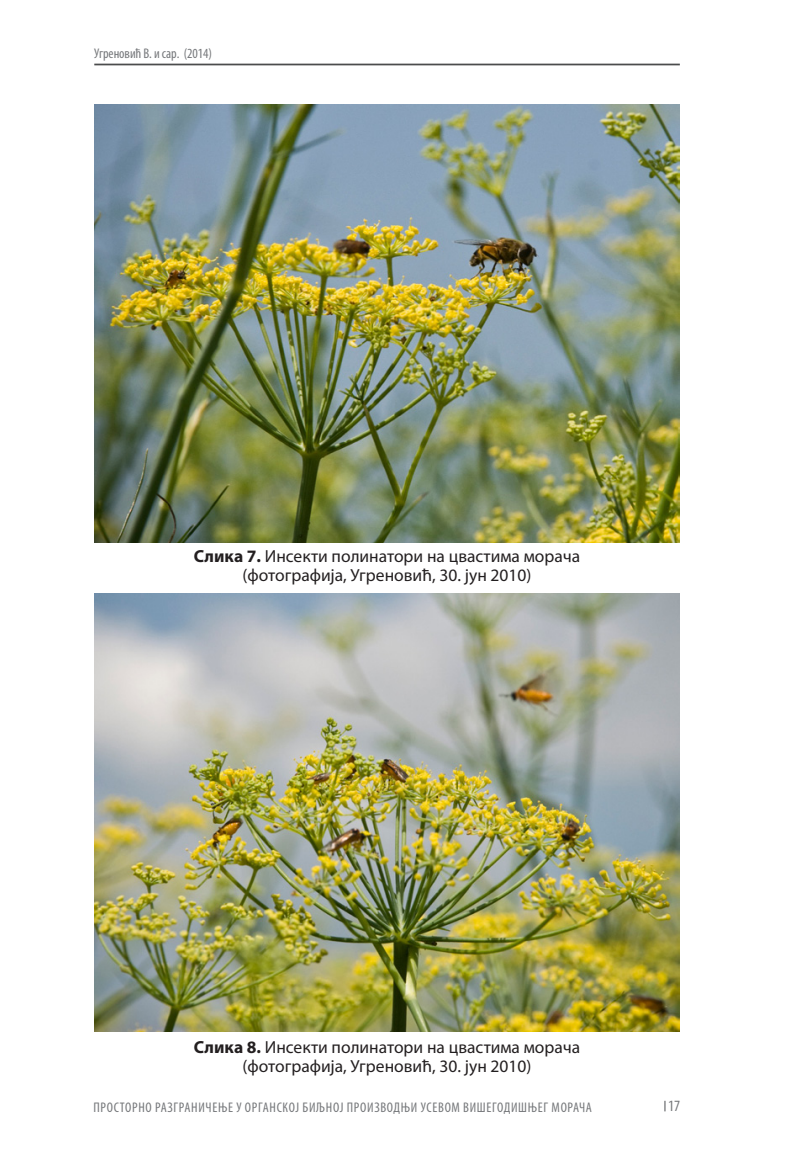
<style>
.page{position:relative;width:794px;height:1166px;background:#fff}
.page>*{position:absolute;margin:0;border:0;box-sizing:border-box;transform-origin:0 0}
.t1{font:17.5px "Myriad Pro";color:#231f20}
.t2{font:condensed 15.75px "Myriad Pro";color:#76787b}
.t3{font:condensed 14px "Myriad Pro";letter-spacing:.05em;color:#76787b}
.t4{font:condensed 14px "Myriad Pro";letter-spacing:-.005em;color:#76787b}
.s1{font-weight:700}
</style>
<div class="page">
<hr style="left:94px;top:64px;width:586px;height:1px;background:#4b4c4d">
<img style="left:94px;top:594px;width:586px;height:437px">
<img style="left:94px;top:104px;width:586px;height:439px">
<p class="t4" style="left:94px;top:45px;width:119px">Угреновић В. и сар. (2014)</p>
<p class="t1" style="left:194px;top:545px;width:388px"><span class="s1">Слика 7.</span> Инсекти полинатори на цвастима морача</p>
<p class="t1" style="left:243px;top:565px;width:290px">(фотографија, Угреновић, 30. јун 2010)</p>
<p class="t1" style="left:194px;top:1036px;width:388px"><span class="s1">Слика 8.</span> Инсекти полинатори на цвастима морача</p>
<p class="t1" style="left:243px;top:1056px;width:290px">(фотографија, Угреновић, 30. јун 2010)</p>
<p class="t3" style="left:93px;top:1098px;width:500px">Просторно разграничење у органској биљној производњи усевом вишегодишњег морача</p>
<p class="t2" style="left:668px;top:1096px;width:14px">17</p>
</div>
